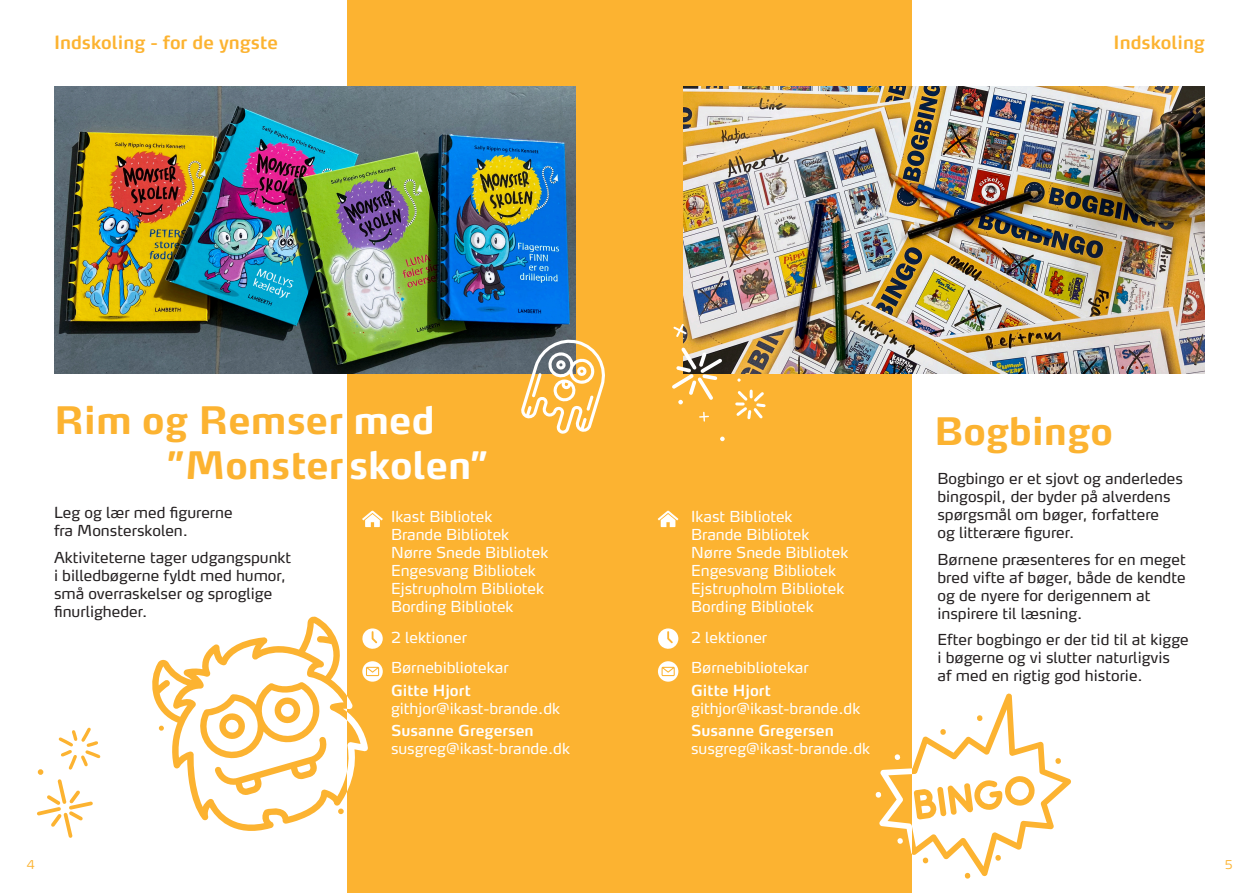
<style>
.page{position:relative;width:1259px;height:893px;background:#fff}
.page>*{position:absolute;margin:0;border:0;box-sizing:border-box;transform-origin:0 0}
.titel{font:700 37.5px "Max OT";color:#fcb331}
.t1{font:600 18px "Max OT";color:#fcb331}
.brød{font:15px/18px "Max OT";color:#231f20}
.fakta{font:15px/18px "Max OT";color:#fff}
.brød-2{font:300 12px "Max OT";color:#fcb331}
.s1{color:#fff}
.s2{font-weight:600}
</style>
<div class="page">
<div style="left:347px;top:0;width:283px;height:893px;background:#fcb331"></div>
<div style="left:629px;top:0;width:283px;height:893px;background:#fcb331"></div>
<img style="left:683px;top:86px;width:522px;height:288px">
<img style="left:54px;top:86px;width:521px;height:288px">
<svg style="left:362px;top:511px;width:21px;height:16px"></svg>
<svg style="left:368px;top:661px;width:15px;height:21px"></svg>
<svg style="left:368px;top:628px;width:15px;height:21px"></svg>
<svg style="left:658px;top:511px;width:20px;height:16px"></svg>
<svg style="left:658px;top:661px;width:20px;height:21px"></svg>
<svg style="left:658px;top:628px;width:20px;height:21px"></svg>
<svg style="left:875px;top:693px;width:196px;height:186px"></svg>
<svg style="left:735px;top:389px;width:31px;height:31px"></svg>
<svg style="left:699px;top:411px;width:10px;height:11px"></svg>
<svg style="left:672px;top:322px;width:53px;height:82px"></svg>
<svg style="left:720px;top:437px;width:4px;height:4px"></svg>
<svg style="left:152px;top:616px;width:195px;height:215px"></svg>
<svg style="left:347px;top:629px;width:21px;height:163px"></svg>
<svg style="left:520px;top:336px;width:85px;height:98px"></svg>
<svg style="left:159px;top:726px;width:5px;height:5px"></svg>
<svg style="left:338px;top:809px;width:6px;height:5px"></svg>
<svg style="left:37px;top:727px;width:64px;height:111px"></svg>
<p class="t1" style="left:54px;top:31px;width:226px">Indskoling - for de yngste</p>
<p class="t1" style="left:1113px;top:31px;width:93px">Indskoling</p>
<p class="titel" style="left:54px;top:396px;width:382px">Rim og Remser <span class="s1">med</span></p>
<p class="titel" style="left:934px;top:407px;width:180px">Bogbingo</p>
<p class="titel" style="left:167px;top:441px;width:323px">”Monster <span class="s1">skolen”</span></p>
<p class="fakta" style="left:391px;top:508px;width:159px">Ikast Bibliotek<br>Brande Bibliotek<br>Nørre Snede Bibliotek<br>Engesvang Bibliotek<br>Ejstrupholm Bibliotek<br>Bording Bibliotek</p>
<p class="fakta" style="left:391px;top:629px;width:77px">2 lektioner</p>
<p class="fakta" style="left:391px;top:660px;width:119px">Børnebibliotekar</p>
<p class="fakta" style="left:391px;top:682px;width:171px"><span class="s2">Gitte Hjort </span>githjor@ikast-brande.dk</p>
<p class="fakta" style="left:391px;top:722px;width:180px"><span class="s2">Susanne Gregersen </span>susgreg@ikast-brande.dk</p>
<p class="brød" style="left:937px;top:471px;width:247px">Bogbingo er et sjovt og anderledes bingospil, der byder på alverdens spørgsmål om bøger, forfattere<br>og litterære figurer.</p>
<p class="brød" style="left:937px;top:551px;width:250px">Børnene præsenteres for en meget bred vifte af bøger, både de kendte og de nyere for derigennem at inspirere til læsning.</p>
<p class="brød" style="left:937px;top:632px;width:253px">Efter bogbingo er der tid til at kigge i bøgerne og vi slutter naturligvis<br>af med en rigtig god historie.</p>
<p class="brød" style="left:54px;top:505px;width:180px">Leg og lær med figurerne fra Monsterskolen.</p>
<p class="brød" style="left:54px;top:549px;width:239px">Aktiviteterne tager udgangspunkt i billedbøgerne fyldt med humor, små overraskelser og sproglige finurligheder.</p>
<p class="fakta" style="left:691px;top:508px;width:159px">Ikast Bibliotek<br>Brande Bibliotek<br>Nørre Snede Bibliotek<br>Engesvang Bibliotek<br>Ejstrupholm Bibliotek<br>Bording Bibliotek</p>
<p class="fakta" style="left:691px;top:629px;width:77px">2 lektioner</p>
<p class="fakta" style="left:691px;top:660px;width:119px">Børnebibliotekar</p>
<p class="fakta" style="left:691px;top:682px;width:171px"><span class="s2">Gitte Hjort </span>githjor@ikast-brande.dk</p>
<p class="fakta" style="left:691px;top:722px;width:180px"><span class="s2">Susanne Gregersen </span>susgreg@ikast-brande.dk</p>
<p class="brød-2" style="left:26px;top:857px;width:10px">4</p>
<p class="brød-2" style="left:1225px;top:857px;width:9px">5</p>
</div>
